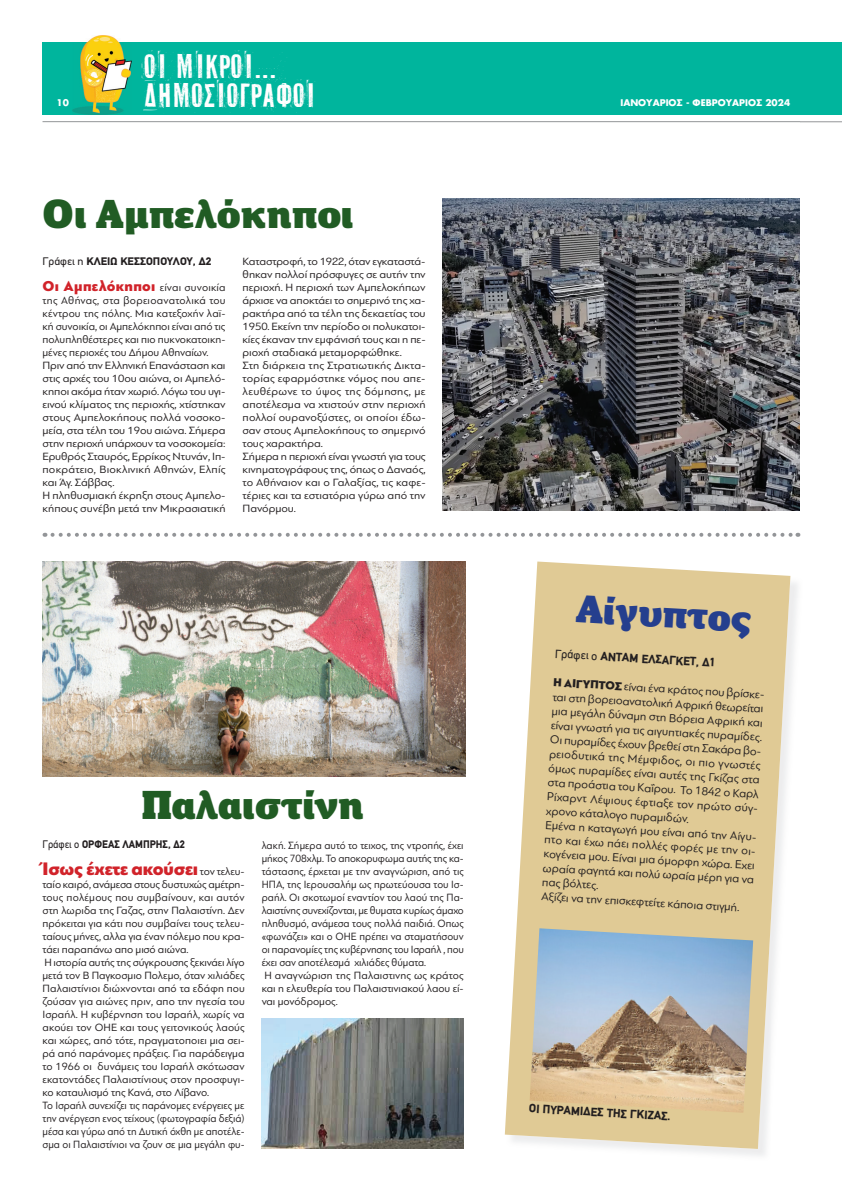
<style>
.page{position:relative;width:842px;height:1191px;background:#fff}
.page>*{position:absolute;margin:0;border:0;box-sizing:border-box;transform-origin:0 0}
.t1{font:900 36.9px "BHMA Next Step 10";color:#215c24}
.t2{font:900 35.6px "BHMA Next Step 10";color:#253f8e}
.t3{font:31.6px "PF Fuel Pro";letter-spacing:-.01em;color:#fff}
.t4{font:900 19px "PF Bague Sans Pro";letter-spacing:-.005em;color:#d1232a}
.t5{font:900 15px "PF Bague Sans Pro";letter-spacing:.02em;color:#d1232a}
.t6{font:12.1px/14.3px "PF Bague Sans Pro";color:#231f20}
.t7{font:900 12.1px "PF Din Text";color:#231f20}
.t8{font:11px/13px "PF Bague Sans Pro";color:#231f20}
.t9{font:11px/13px "PF Bague Sans Pro";color:#231f20;scale:1.05 1}
.t10{font:11px/13px "PF Bague Sans Pro";color:#231f20;scale:.95 1}
.t11{font:900 11px "PF Din Text";color:#231f20;scale:1.05 1}
.t12{font:900 11px "PF Din Text";color:#231f20;scale:.95 1}
.t13{font:700 9px "PF Futura Neu";color:#fff}
.s1{font-weight:400}
.s2{font-weight:400;font-size:11px;color:#231f20}
.s3{font-weight:900}
</style>
<div class="page">
<div style="left:44px;top:43px;width:798px;height:72px;background:#00b59d"></div>
<div style="left:43px;top:42px;width:756px;height:72px;background:#00b59d"></div>
<hr style="left:43px;top:121px;width:757px;height:1px;background:#939598">
<img style="left:72px;top:35px;width:60px;height:79px">
<hr style="left:800px;top:121px;width:42px;height:1px;background:#939598">
<img style="left:443px;top:198px;width:356px;height:312px">
<svg style="left:53px;top:533px;width:745px;height:4px"></svg>
<img style="left:43px;top:561px;width:422px;height:216px">
<img style="left:262px;top:1018px;width:202px;height:130px">
<svg style="left:505px;top:561px;width:285px;height:588px;fill:#e0ca95"></svg>
<img style="left:530px;top:928px;width:223px;height:184px">
<p class="t13" style="left:57px;top:97px;width:14px">10</p>
<h3 class="t3" style="left:144px;top:43px;width:134px">Οι µικροί...</h3>
<h3 class="t3" style="left:144px;top:72px;width:174px">δηµοσιογράφοι</h3>
<h1 class="t1" style="left:43px;top:189px;width:313px">Οι Αµπελόκηποι</h1>
<p class="t11" style="left:43px;top:255px;width:162px"><span class="s1">Γράφει η</span> ΚΛΕΙΩ ΚΕΣΣΟΠΟΥΛΟΥ, Δ2</p>
<h3 class="t5" style="left:43px;top:277px;width:185px">Οι Αµπελόκηποι <span class="s2">είναι συνοικία</span></h3>
<p class="t8" style="left:43px;top:294px;width:185px">της Αθήνας, στα βορειοανατολικά του κέντρου της πόλης. Μια κατεξοχήν λαϊ&shy;κή συνοικία, οι Αµπελόκηποι είναι από τις πολυπληθέστερες και πιο πυκνοκατοικη&shy;µένες περιοχές του ∆ήµου Αθηναίων.<br>Πριν από την Ελληνική Επανάσταση και στις αρχές του 10ου αιώνα, οι Αµπελό&shy;κηποι ακόµα ήταν χωριό. Λόγω του υγι&shy;εινού κλίµατος της περιοχής, χτίστηκαν στους Αµπελοκήπους πολλά νοσοκο&shy;µεία, στα τέλη του 19ου αιώνα. Σήµερα στην περιοχή υπάρχουν τα νοσοκοµεία:<br>Ερυθρός Σταυρός, Ερρίκος Ντυνάν, Ιπ&shy;ποκράτειο, Βιοκλινική Αθηνών, Ελπίς και Άγ. Σάββας.<br>Η πληθυσµιακή έκρηξη στους Αµπελο&shy;κήπους συνέβη µετά την Μικρασιατική</p>
<p class="t9" style="left:243px;top:255px;width:176px">Καταστροφή, το 1922, όταν εγκαταστά&shy;θηκαν πολλοί πρόσφυγες σε αυτήν την περιοχή. Η περιοχή των Αµπελοκήπων άρχισε να αποκτάει το σηµερινό της χα&shy;ρακτήρα από τα τέλη της δεκαετίας του 1950. Εκείνη την περίοδο οι πολυκατοι&shy;κίες έκαναν την εµφάνισή τους και η πε&shy;ριοχή σταδιακά µεταµορφώθηκε.<br>Στη διάρκεια της Στρατιωτικής ∆ικτα&shy;τορίας εφαρµόστηκε νόµος που απε&shy;λευθέρωνε το ύψος της δόµησης, µε αποτέλεσµα να χτιστούν στην περιοχή πολλοί ουρανοξύστες, οι οποίοι έδω&shy;σαν στους Αµπελοκήπους το σηµερινό τους χαρακτήρα.<br>Σήµερα η περιοχή είναι γνωστή για τους κινηµατογράφους της, όπως ο ∆αναός, το Αθήναιον και ο Γαλαξίας, τις καφε&shy;τέριες και τα εστιατόρια γύρω από την Πανόρµου.</p>
<h1 class="t1" style="left:142px;top:779px;width:223px">Παλαιστίνη</h1>
<p class="t12" style="left:43px;top:838px;width:151px"><span class="s1">Γράφει o</span> ΟΡΦΕΑΣ ΛΑΜΠΡΗΣ, Δ2</p>
<h3 class="t4" style="left:43px;top:856px;width:204px">Ίσως έχετε ακούσει <span class="s2">τον τελευ-</span></h3>
<p class="t8" style="left:43px;top:877px;width:204px">ταίο καιρό, ανάµεσα στους δυστυχώς αµέτρη&shy;τους πολέµους που συµβαίνουν, και αυτόν στη λωριδα της Γαζας, στην Παλαιστίνη. ∆εν πρόκειται για κάτι που συµβαίνει τους τελευ&shy;ταίους µήνες, αλλα για έναν πόλεµο που κρα&shy;τάει παραπάνω απο µισό αιώνα.<br>Η ιστορία αυτής της σύγκρουσης ξεκινάει λίγο µετά τον Β Παγκοσµιο Πολεµο, όταν χιλιάδες Παλαιστίνιοι διώχνονται από τα εδάφη που ζούσαν για αιώνες πριν, απο την ηγεσία του Ισραήλ. Η κυβέρνηση του Ισραήλ, χωρίς να ακούει τον ΟΗΕ και τους γειτονικούς λαούς και χώρες, από τότε, πραγµατοποιει µια σει&shy;ρά από παράνοµες πράξεις. Για παράδειγµα το 1966 οι δυνάµεις του Ισραήλ σκότωσαν εκατοντάδες Παλαιστίνιους στον προσφυγι&shy;κο καταυλισµό της Κανά, στο Λίβανο.<br>Το Ισραήλ συνεχίζει τις παράνοµες ενέργειες µε την ανέργεση ενος τείχους (φωτογραφία δεξιά) µέσα και γύρω από τη ∆υτική όχθη µε αποτέλε&shy;σµα οι Παλαιστίνιοι να ζουν σε µια µεγάλη φυ-</p>
<p class="t10" style="left:262px;top:838px;width:214px">λακή. Σήµερα αυτό το τειχος, της ντροπής, έχει µήκος 708χλµ. Το αποκορυφωµα αυτής της κα&shy;τάστασης, έρχεται µε την αναγνώριση, από τις ΗΠΑ, της Ιερουσαλήµ ως πρωτεύουσα του Ισ&shy;ραήλ. Οι σκοτωµοί εναντίον του λαού της Πα&shy;λαιστίνης συνεχίζονται, µε θυµατα κυρίως άµαχο πληθυσµό, ανάµεσα τους πολλά παιδιά. Οπως «φωνάζει» και ο ΟΗΕ πρέπει να σταµατήσουν οι παρανοµίες της κυβέρνησης του Ισραήλ , που έχει σαν αποτέλεσµά χιλιάδες θύµατα.<br>Η αναγνώριση της Παλαιστινης ως κράτος και η ελευθερία του Παλαιστινιακού λαου εί&shy;ναι µονόδροµος.</p>
<p class="t13" style="left:620px;top:96px;width:171px">ΙΑΝΟΥΑΡΙΟΣ - ΦΕΒΡΟΥΑΡΙΟΣ 2024</p>
<h2 class="t2" style="left:578px;top:584px;width:177px;rotate:3deg">Αίγυπτος</h2>
<p class="t7" style="left:555px;top:646px;width:162px;rotate:3deg"><span class="s1">Γράφει o</span> ΑΝΤΑΜ ΕΛΣΑΓΚΕΤ, Δ1</p>
<p class="t6" style="left:553px;top:676px;width:221px;rotate:3deg"><span class="s3">H ΑΙΓΥΠΤΟΣ</span> είναι ένα κράτος που βρίσκε&shy;ται στη βορειοανατολική Αφρική θεωρείται µια µεγάλη δύναµη στη Βόρεια Αφρική και είναι γνωστή για τις αιγυπτιακές πυραµίδες.<br>Οι πυραµίδες έχουν βρεθεί στη Σακάρα βο&shy;ρειοδυτικά της Μέµφιδος, οι πιο γνωστές όµως πυραµίδες είναι αυτές της Γκίζας στα στα προάστια του Καΐρου. Το 1842 ο Καρλ Ρίχαρντ Λέψιους έφτιαξε τον πρώτο σύγ&shy;χρονο κάταλογο πυραµιδών.<br>Εµένα η καταγωγή µου είναι από την Αίγυ&shy;πτο και έχω πάει πολλές φορές µε την οι&shy;κογένεια µου. Είναι µια όµορφη χώρα. Εχει ωραία φαγητά και πολύ ωραία µέρη για να πας βόλτες.<br>Αξίζει να την επισκεφτείτε κάποια στιγµή.</p>
<p class="t7" style="left:530px;top:1101px;width:143px;rotate:3deg">ΟΙ ΠΥΡΑΜΙΔΕΣ ΤΗΣ ΓΚΙΖΑΣ.</p>
</div>
